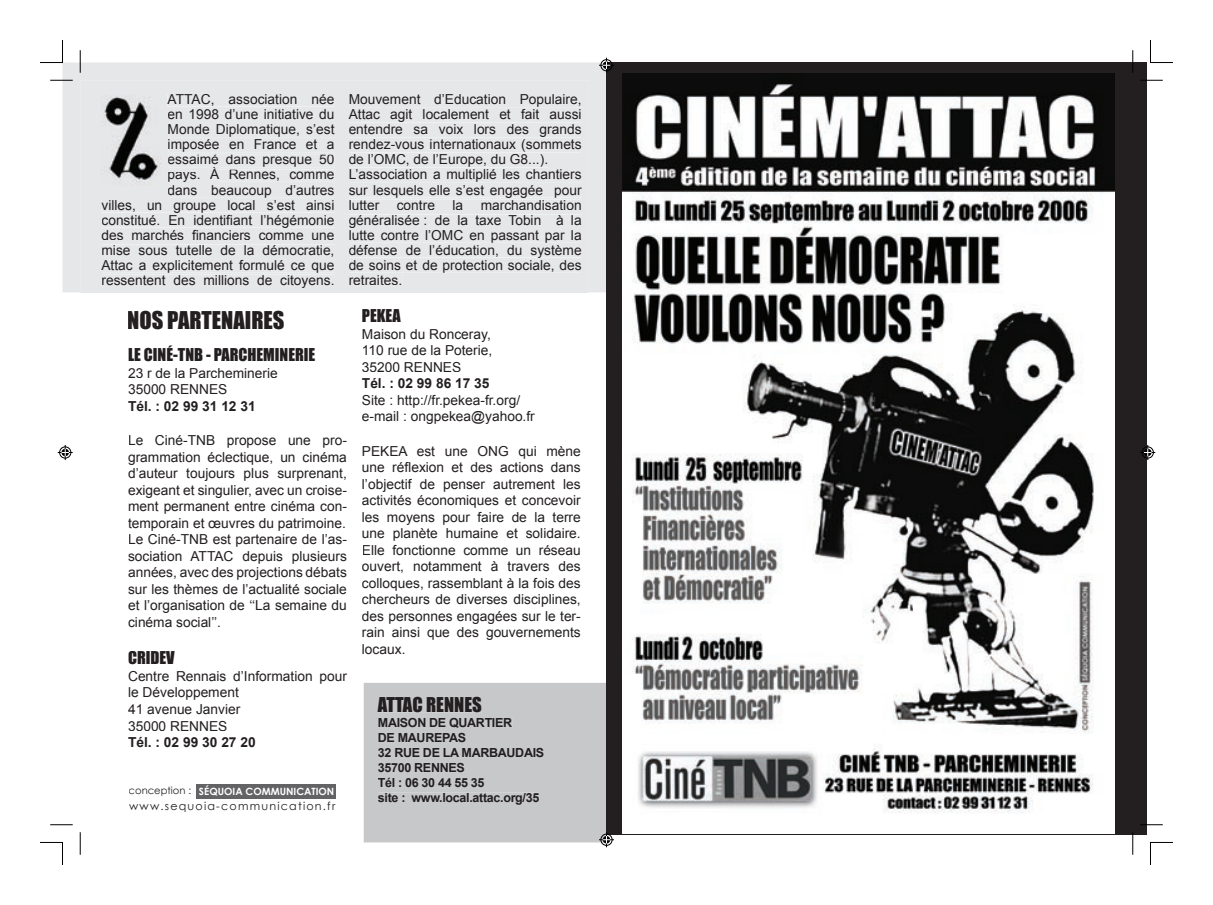
<style>
.page{position:relative;width:1213px;height:905px;background:#fff}
.page>*{position:absolute;margin:0;border:0;box-sizing:border-box;transform-origin:0 0}
.t1{font:22.5px "Impact";color:#231f20}
.t2{font:18.75px "Impact";color:#231f20}
.t3{font:16.25px "Impact";color:#231f20}
.t4{font:13.75px/16.5px "Arial";color:#231f20}
.t5{font:700 13.75px "Arial";color:#231f20}
.t6{font:700 12.5px/15px "Arial";letter-spacing:-.025em;color:#231f20}
.t7{font:11.12px "Century Gothic";letter-spacing:.11em;color:#231f20}
.t8{font:700 10px "Century Gothic";color:#fff}
.t9{font:10px "Century Gothic";color:#231f20}
</style>
<div class="page">
<div style="left:196px;top:784px;width:140px;height:14px;background:#636366"></div>
<div style="left:63px;top:62px;width:543px;height:230px;background:#e6e7e9"></div>
<div style="left:80px;top:80px;width:509px;height:213px;background:#e6e7e9"></div>
<div style="left:168px;top:94px;width:166px;height:12px;background:#e6e7e9"></div>
<div style="left:168px;top:109px;width:166px;height:11px;background:#e6e7e9"></div>
<div style="left:169px;top:124px;width:165px;height:13px;background:#e6e7e9"></div>
<div style="left:169px;top:140px;width:165px;height:12px;background:#e6e7e9"></div>
<div style="left:169px;top:172px;width:31px;height:10px;background:#e6e7e9"></div>
<div style="left:168px;top:155px;width:166px;height:26px;background:#e6e7e9"></div>
<div style="left:168px;top:184px;width:166px;height:13px;background:#e6e7e9"></div>
<div style="left:102px;top:199px;width:232px;height:13px;background:#e6e7e9"></div>
<div style="left:102px;top:214px;width:232px;height:13px;background:#e6e7e9"></div>
<div style="left:102px;top:229px;width:232px;height:11px;background:#e6e7e9"></div>
<div style="left:102px;top:245px;width:232px;height:11px;background:#e6e7e9"></div>
<div style="left:101px;top:259px;width:233px;height:13px;background:#e6e7e9"></div>
<div style="left:102px;top:275px;width:232px;height:12px;background:#e6e7e9"></div>
<div style="left:350px;top:94px;width:232px;height:13px;background:#e6e7e9"></div>
<div style="left:349px;top:109px;width:233px;height:13px;background:#e6e7e9"></div>
<div style="left:349px;top:125px;width:233px;height:12px;background:#e6e7e9"></div>
<div style="left:350px;top:139px;width:232px;height:13px;background:#e6e7e9"></div>
<div style="left:349px;top:154px;width:199px;height:13px;background:#e6e7e9"></div>
<div style="left:350px;top:169px;width:232px;height:13px;background:#e6e7e9"></div>
<div style="left:349px;top:184px;width:233px;height:13px;background:#e6e7e9"></div>
<div style="left:350px;top:200px;width:232px;height:10px;background:#e6e7e9"></div>
<div style="left:349px;top:214px;width:233px;height:13px;background:#e6e7e9"></div>
<div style="left:350px;top:229px;width:232px;height:13px;background:#e6e7e9"></div>
<div style="left:349px;top:244px;width:233px;height:13px;background:#e6e7e9"></div>
<div style="left:349px;top:260px;width:233px;height:12px;background:#e6e7e9"></div>
<div style="left:350px;top:275px;width:52px;height:10px;background:#e6e7e9"></div>
<img style="left:101px;top:94px;width:59px;height:91px">
<div style="left:606px;top:62px;width:541px;height:773px;background:#231f20"></div>
<img style="left:622px;top:73px;width:493px;height:760px">
<svg style="left:80px;top:50px;width:1px;height:23px"></svg>
<svg style="left:50px;top:80px;width:23px;height:1px"></svg>
<svg style="left:1132px;top:50px;width:1px;height:23px"></svg>
<svg style="left:1140px;top:80px;width:23px;height:1px"></svg>
<svg style="left:80px;top:832px;width:1px;height:22px"></svg>
<svg style="left:50px;top:824px;width:23px;height:1px"></svg>
<svg style="left:1132px;top:832px;width:1px;height:22px"></svg>
<svg style="left:1140px;top:824px;width:23px;height:1px"></svg>
<svg style="left:40px;top:40px;width:23px;height:23px"></svg>
<svg style="left:1150px;top:40px;width:23px;height:23px"></svg>
<svg style="left:40px;top:842px;width:23px;height:23px"></svg>
<svg style="left:1150px;top:842px;width:23px;height:23px"></svg>
<svg style="left:599px;top:58px;width:15px;height:15px"></svg>
<div style="left:364px;top:683px;width:250px;height:164px;background:#c7c8ca"></div>
<svg style="left:58px;top:445px;width:15px;height:15px"></svg>
<svg style="left:1140px;top:445px;width:15px;height:15px"></svg>
<p class="t4" style="left:101px;top:92px;width:234px;line-height:15px;text-align:right">ATTAC, association née<br>en 1998 d’une initiative du<br>Monde Diplomatique, s’est<br>imposée en France et a<br>essaimé dans presque 50<br>pays. À Rennes, comme<br>dans beaucoup d’autres<br>villes, un groupe local s’est ainsi constitué. En identifiant l’hégémonie des marchés financiers comme une mise sous tutelle de la démocratie,<br>Attac a explicitement formulé ce que ressentent des millions de citoyens.</p>
<p class="t4" style="left:349px;top:92px;width:234px;line-height:15px">Mouvement d’Education Populaire,<br>Attac agit localement et fait aussi entendre sa voix lors des grands rendez-vous internationaux (sommets de l’OMC, de l’Europe, du G8...).<br>L’association a multiplié les chantiers sur lesquels elle s’est engagée pour lutter</p>
<p class="t4" style="left:349px;top:197px;width:234px;line-height:15px;text-align:justify;text-indent:132px">marchandisation généralisée : de la taxe Tobin à la lutte contre l’OMC en passant par la défense de l’éducation, du système de soins et de protection sociale, des retraites.</p>
<p class="t4" style="left:397px;top:196px;width:40px">contre</p>
<p class="t4" style="left:452px;top:196px;width:12px">la</p>
<h1 class="t1" style="left:127px;top:302px;width:159px">NOS PARTENAIRES</h1>
<p class="t3" style="left:128px;top:342px;width:189px">LE CINÉ-TNB - PARCHEMINERIE</p>
<p class="t4" style="left:128px;top:364px;width:151px">23 r de la Parcheminerie<br>35000 RENNES</p>
<p class="t5" style="left:128px;top:397px;width:129px">Tél. : 02 99 31 12 31</p>
<p class="t4" style="left:128px;top:432px;width:220px;text-align:justify">Le Ciné-TNB propose une pro&shy;grammation éclectique, un cinéma d’auteur toujours plus surprenant, exigeant et singulier, avec un croise&shy;ment permanent entre cinéma con&shy;temporain et œuvres du patrimoine.<br>Le Ciné-TNB est partenaire de l’as&shy;sociation ATTAC depuis plusieurs années, avec des projections débats sur les thèmes de l’actualité sociale et l’organisation de ‘‘La semaine du cinéma social’’.</p>
<p class="t3" style="left:128px;top:645px;width:48px">CRIDEV</p>
<p class="t4" style="left:128px;top:667px;width:220px">Centre Rennais d’Information pour le Développement<br>41 avenue Janvier<br>35000 RENNES</p>
<p class="t5" style="left:128px;top:733px;width:129px">Tél. : 02 99 30 27 20</p>
<p class="t8" style="left:199px;top:784px;width:137px">SÉQUOIA COMMUNICATION</p>
<p class="t7" style="left:129px;top:798px;width:208px">www.sequoia-communication.fr</p>
<p class="t9" style="left:129px;top:783px;width:64px">conception :</p>
<p class="t3" style="left:362px;top:303px;width:40px">PEKEA</p>
<p class="t4" style="left:362px;top:325px;width:132px;text-align:justify">Maison du Ronceray, 110 rue de la Poterie, 35200 RENNES</p>
<p class="t5" style="left:362px;top:374px;width:129px">Tél. : 02 99 86 17 35</p>
<p class="t4" style="left:362px;top:391px;width:174px">Site : http://fr.pekea-fr.org/ e-mail : ongpekea@yahoo.fr</p>
<p class="t4" style="left:362px;top:442px;width:220px;text-align:justify">PEKEA est une ONG qui mène une réflexion et des actions dans l’objectif de penser autrement les activités économiques et concevoir les moyens pour faire de la terre une planète humaine et solidaire.<br>Elle fonctionne comme un réseau ouvert, notamment à travers des colloques, rassemblant à la fois des chercheurs de diverses disciplines, des personnes engagées sur le ter&shy;rain ainsi que des gouvernements locaux.</p>
<h2 class="t2" style="left:378px;top:690px;width:105px">ATTAC RENNES</h2>
<p class="t6" style="left:378px;top:715px;width:168px">MAISON DE QUARTIER<br>DE MAUREPAS<br>32 RUE DE LA MARBAUDAIS<br>35700 RENNES<br>Tél : 06 30 44 55 35<br>site : www.local.attac.org/35</p>
</div>
